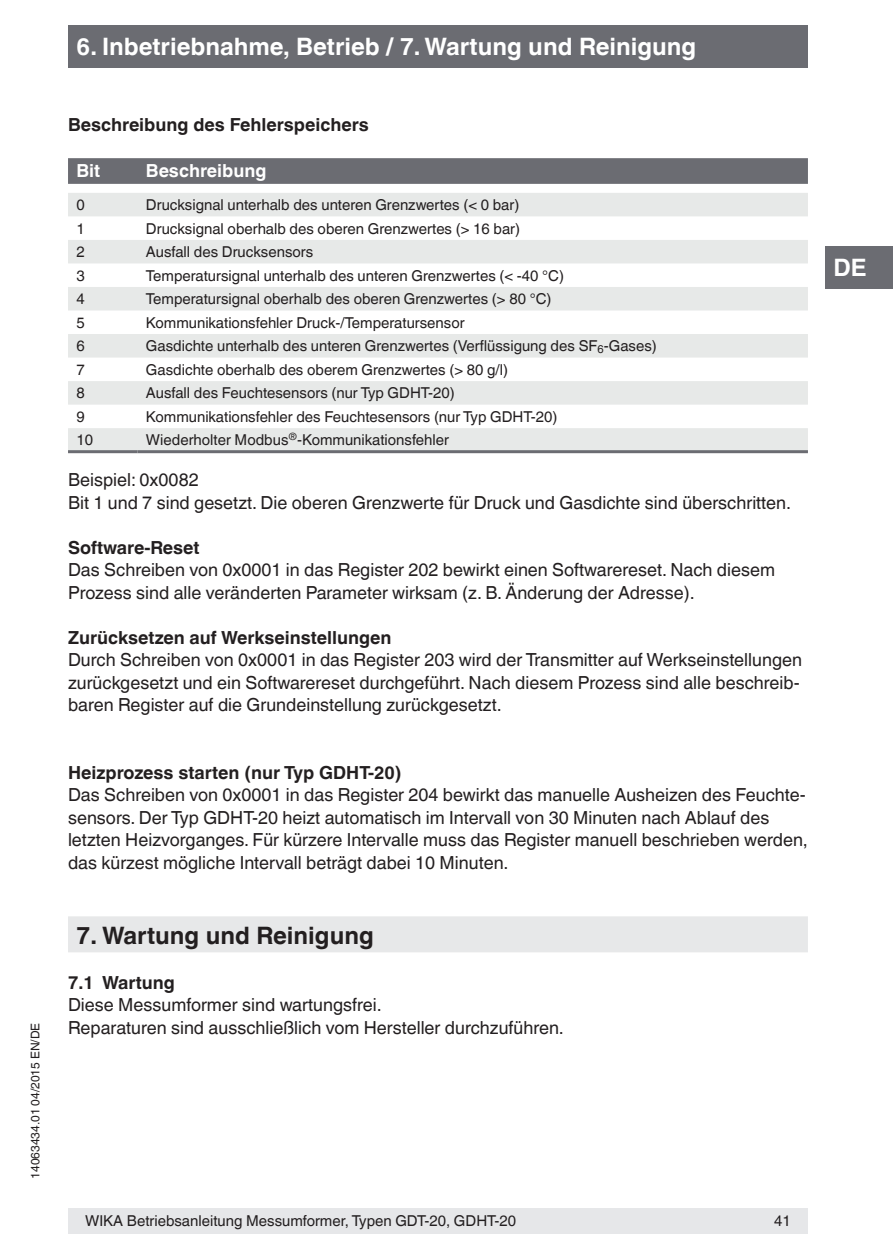
<style>
.page{position:relative;width:893px;height:1259px;background:#fff}
.page>*{position:absolute;margin:0;border:0;box-sizing:border-box;transform-origin:0 0}
.t1{font:700 24px "Helvetica World";color:#fff}
.t2{font:700 24px "Helvetica World";color:#231f20}
.t3{font:18px/22.5px "Helvetica World";color:#231f20}
.t4{font:700 18px "Helvetica World";color:#231f20}
.t5{font:700 18px "Helvetica World";color:#fff}
.t6{font:15px "Helvetica World";color:#231f20}
.t7{font:12px "Helvetica World";color:#231f20}
</style>
<div class="page">
<div style="left:68px;top:1208px;width:740px;height:25px;background:#e6e7e9"></div>
<div style="left:68px;top:26px;width:740px;height:42px;background:#6b6c72"></div>
<div style="left:825px;top:246px;width:68px;height:42px;background:#6b6c72"></div>
<div style="left:68px;top:916px;width:740px;height:36px;background:#e7e8e9"></div>
<svg style="left:68px;top:158px;width:740px;height:26px;background:#6c6d73"></svg>
<svg style="left:68px;top:193px;width:740px;height:257px;fill:#e7e9e8"></svg>
<hr style="left:68px;top:450px;width:69px;height:3px;background:#6b6c72">
<hr style="left:137px;top:450px;width:671px;height:3px;background:#6b6c72">
<p class="t7" style="left:28px;top:1178px;width:157px;rotate:-90deg">14063434.01 04/2015 EN/DE</p>
<h1 class="t1" style="left:77px;top:33px;width:621px">6. Inbetriebnahme, Betrieb / 7. Wartung und Reinigung</h1>
<p class="t4" style="left:68px;top:114px;width:302px">Beschreibung des Fehlerspeichers</p>
<p class="t5" style="left:77px;top:161px;width:25px">Bit</p>
<p class="t5" style="left:146px;top:161px;width:122px">Beschreibung</p>
<p class="t6" style="left:77px;top:196px;width:10px">0</p>
<p class="t6" style="left:146px;top:196px;width:375px">Drucksignal unterhalb des unteren Grenzwertes (&lt; 0 bar)</p>
<p class="t6" style="left:77px;top:220px;width:10px">1</p>
<p class="t6" style="left:146px;top:220px;width:376px">Drucksignal oberhalb des oberen Grenzwertes (&gt; 16 bar)</p>
<p class="t6" style="left:77px;top:243px;width:10px">2</p>
<p class="t6" style="left:146px;top:243px;width:169px">Ausfall des Drucksensors</p>
<p class="t6" style="left:77px;top:267px;width:10px">3</p>
<p class="t6" style="left:146px;top:267px;width:420px">Temperatursignal unterhalb des unteren Grenzwertes (&lt; -40 °C)</p>
<p class="t6" style="left:77px;top:290px;width:10px">4</p>
<p class="t6" style="left:146px;top:290px;width:407px">Temperatursignal oberhalb des oberen Grenzwertes (&gt; 80 °C)</p>
<p class="t6" style="left:77px;top:314px;width:10px">5</p>
<p class="t6" style="left:146px;top:314px;width:320px">Kommunikationsfehler Druck-/Temperatursensor</p>
<p class="t6" style="left:77px;top:337px;width:10px">6</p>
<p class="t6" style="left:146px;top:337px;width:512px">Gasdichte unterhalb des unteren Grenzwertes (Verflüssigung des SF<sub>6</sub>-Gases)</p>
<p class="t6" style="left:77px;top:361px;width:10px">7</p>
<p class="t6" style="left:146px;top:361px;width:364px">Gasdichte oberhalb des oberem Grenzwertes (&gt; 80 g/l)</p>
<p class="t6" style="left:77px;top:384px;width:10px">8</p>
<p class="t6" style="left:146px;top:384px;width:310px">Ausfall des Feuchtesensors (nur Typ GDHT-20)</p>
<p class="t6" style="left:77px;top:408px;width:10px">9</p>
<p class="t6" style="left:146px;top:408px;width:413px">Kommunikationsfehler des Feuchtesensors (nur Typ GDHT-20)</p>
<p class="t6" style="left:77px;top:431px;width:18px">10</p>
<p class="t6" style="left:146px;top:431px;width:304px">Wiederholter Modbus<sup>®</sup>-Kommunikationsfehler</p>
<p class="t3" style="left:68px;top:469px;width:725px">Beispiel: 0x0082<br>Bit 1 und 7 sind gesetzt. Die oberen Grenzwerte für Druck und Gasdichte sind überschritten.</p>
<p class="t4" style="left:68px;top:537px;width:133px">Software-Reset</p>
<p class="t3" style="left:68px;top:559px;width:708px">Das Schreiben von 0x0001 in das Register 202 bewirkt einen Softwarereset. Nach diesem<br>Prozess sind alle veränderten Parameter wirksam (z. B. Änderung der Adresse).</p>
<p class="t4" style="left:68px;top:627px;width:325px">Zurücksetzen auf Werkseinstellungen</p>
<p class="t3" style="left:68px;top:649px;width:735px">Durch Schreiben von 0x0001 in das Register 203 wird der Transmitter auf Werkseinstellungen zurückgesetzt und ein Softwarereset durchgeführt. Nach diesem Prozess sind alle beschreib&shy;baren Register auf die Grundeinstellung zurückgesetzt.</p>
<p class="t4" style="left:68px;top:762px;width:335px">Heizprozess starten (nur Typ GDHT-20)</p>
<p class="t3" style="left:68px;top:784px;width:741px">Das Schreiben von 0x0001 in das Register 204 bewirkt das manuelle Ausheizen des Feuchte&shy;sensors. Der Typ GDHT-20 heizt automatisch im Intervall von 30 Minuten nach Ablauf des letzten Heizvorganges. Für kürzere Intervalle muss das Register manuell beschrieben werden, das kürzest mögliche Intervall beträgt dabei 10 Minuten.</p>
<h1 class="t2" style="left:77px;top:921px;width:299px">7. Wartung und Reinigung</h1>
<p class="t4" style="left:68px;top:972px;width:108px">7.1 Wartung</p>
<p class="t3" style="left:68px;top:994px;width:497px">Diese Messumformer sind wartungsfrei.<br>Reparaturen sind ausschließlich vom Hersteller durchzuführen.</p>
<p class="t6" style="left:85px;top:1212px;width:433px">WIKA Betriebsanleitung Messumformer, Typen GDT-20, GDHT-20</p>
<p class="t6" style="left:774px;top:1212px;width:18px">41</p>
<h1 class="t1" style="left:833px;top:254px;width:35px">DE</h1>
</div>
